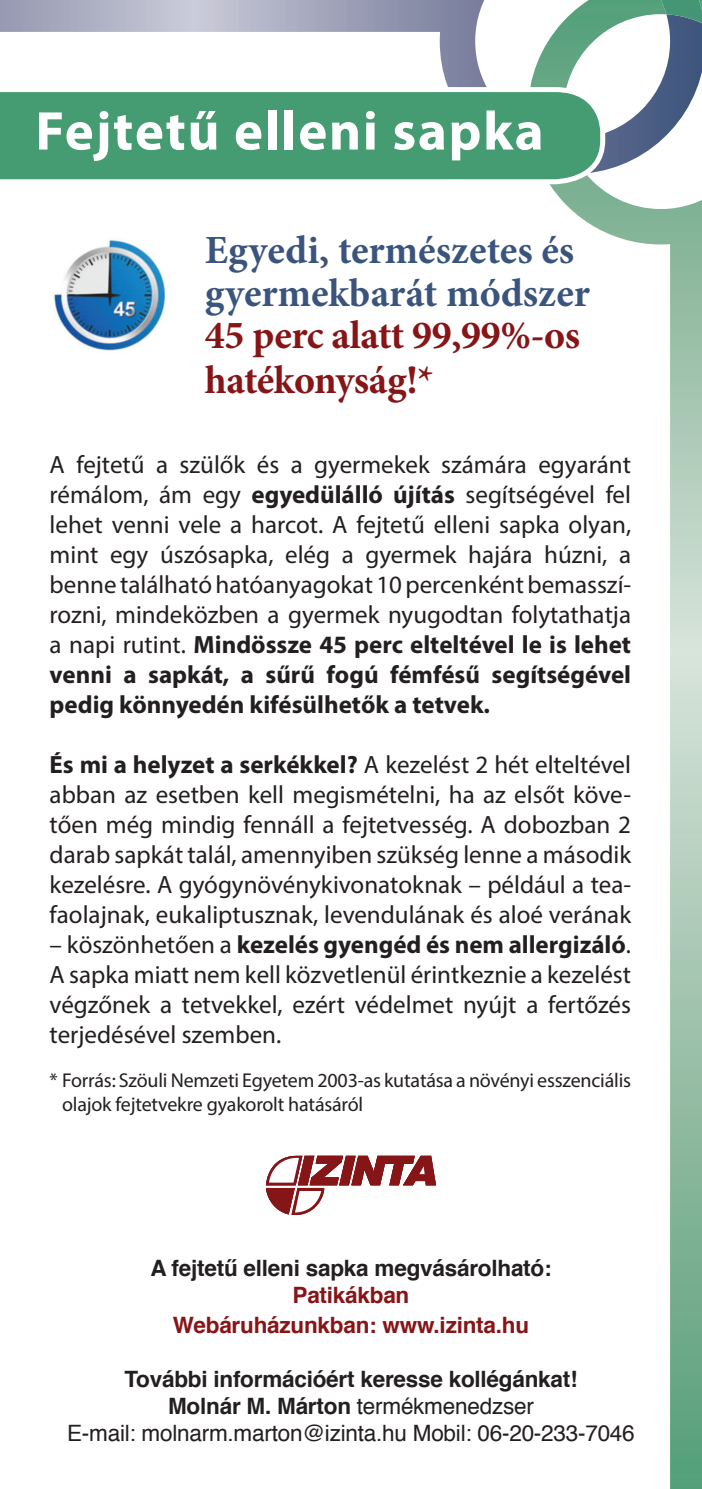
<style>
.page{position:relative;width:702px;height:1489px;background:#fff}
.page>*{position:absolute;margin:0;border:0;box-sizing:border-box;transform-origin:0 0}
.t1{font:700 55px "Myriad Pro";letter-spacing:.03em;color:#fff}
.t2{font:700 40px/42.5px "Minion Pro";color:#3a547d}
.t3{font:700 40px/45px "Minion Pro";letter-spacing:-.01em;color:#861518}
.t4{font:25px/30px "Myriad Pro";color:#231f20;text-align:justify}
.t5{font:22.5px/27px "Helvetica";letter-spacing:-.01em;color:#231f20;text-align:center}
.t6{font:700 22.5px/30px "Helvetica";letter-spacing:-.01em;color:#861518;text-align:center}
.t7{font:700 22.5px "Helvetica";letter-spacing:-.01em;color:#231f20}
.t8{font:20px/24px "Myriad Pro";letter-spacing:-.01em;color:#231f20}
.s1{font-weight:700}
</style>
<div class="page">
<img style="left:0;top:0;width:486px;height:85px">
<img style="left:551px;top:187px;width:151px;height:1301px">
<img style="left:530px;top:0;width:172px;height:170px">
<svg style="left:0;top:85px;width:607px;height:102px;background:#62aa88"></svg>
<img style="left:54px;top:240px;width:112px;height:111px">
<svg style="left:266px;top:1155px;width:170px;height:59px"></svg>
<h1 class="t1" style="left:35px;top:110px;width:509px">Fejtetű elleni sapka</h1>
<h2 class="t2" style="left:205px;top:232px;width:386px">Egyedi, természetes és gyermekbarát módszer</h2>
<h2 class="t3" style="left:205px;top:316px;width:376px">45 perc alatt 99,99%-os hatékonyság!*</h2>
<p class="t4" style="left:50px;top:451px;width:583px">A fejtetű a szülők és a gyermekek számára egyaránt rémálom, ám egy <span class="s1">egyedülálló újítás</span> segítségével fel lehet venni vele a harcot. A fejtetű elleni sapka olyan, mint egy úszósapka, elég a gyermek hajára húzni, a benne található hatóanyagokat 10 percenként bemasszí&shy;rozni, mindeközben a gyermek nyugodtan folytathatja a napi rutint. <span class="s1">Mindössze 45 perc elteltével le is lehet venni a sapkát, a sűrű fogú fémfésű segítségével pedig könnyedén kifésülhetők a tetvek.</span></p>
<p class="t4" style="left:50px;top:751px;width:583px"><span class="s1">És mi a helyzet a serkékkel?</span> A kezelést 2 hét elteltével abban az esetben kell megismételni, ha az elsőt köve&shy;tően még mindig fennáll a fejtetvesség. A dobozban 2 darab sapkát talál, amennyiben szükség lenne a második kezelésre. A gyógynövénykivonatoknak – például a tea&shy;faolajnak, eukaliptusznak, levendulának és aloé verának</p>
<p class="t4" style="left:50px;top:931px;width:583px">– köszönhetően a <span class="s1">kezelés gyengéd és nem allergizáló</span>.<br>A sapka miatt nem kell közvetlenül érintkeznie a kezelést végzőnek a tetvekkel, ezért védelmet nyújt a fertőzés terjedésével szemben.</p>
<p class="t8" style="left:62px;top:1069px;width:570px;text-indent:-12px">* Forrás: Szöuli Nemzeti Egyetem 2003-as kutatása a növényi esszenciális olajok fejtetvekre gyakorolt hatásáról</p>
<p class="t7" style="left:150px;top:1258px;width:402px">A fejtetű elleni sapka megvásárolható:</p>
<p class="t6" style="left:173px;top:1282px;width:358px">Patikákban<br>Webáruházunkban: www.izinta.hu</p>
<p class="t5" style="left:67px;top:1367px;width:569px"><span class="s1">További információért keresse kollégánkat!<br>Molnár M. Márton</span> termékmenedzser<br>E-mail: molnarm.marton@izinta.hu Mobil: 06-20-233-7046</p>
</div>
